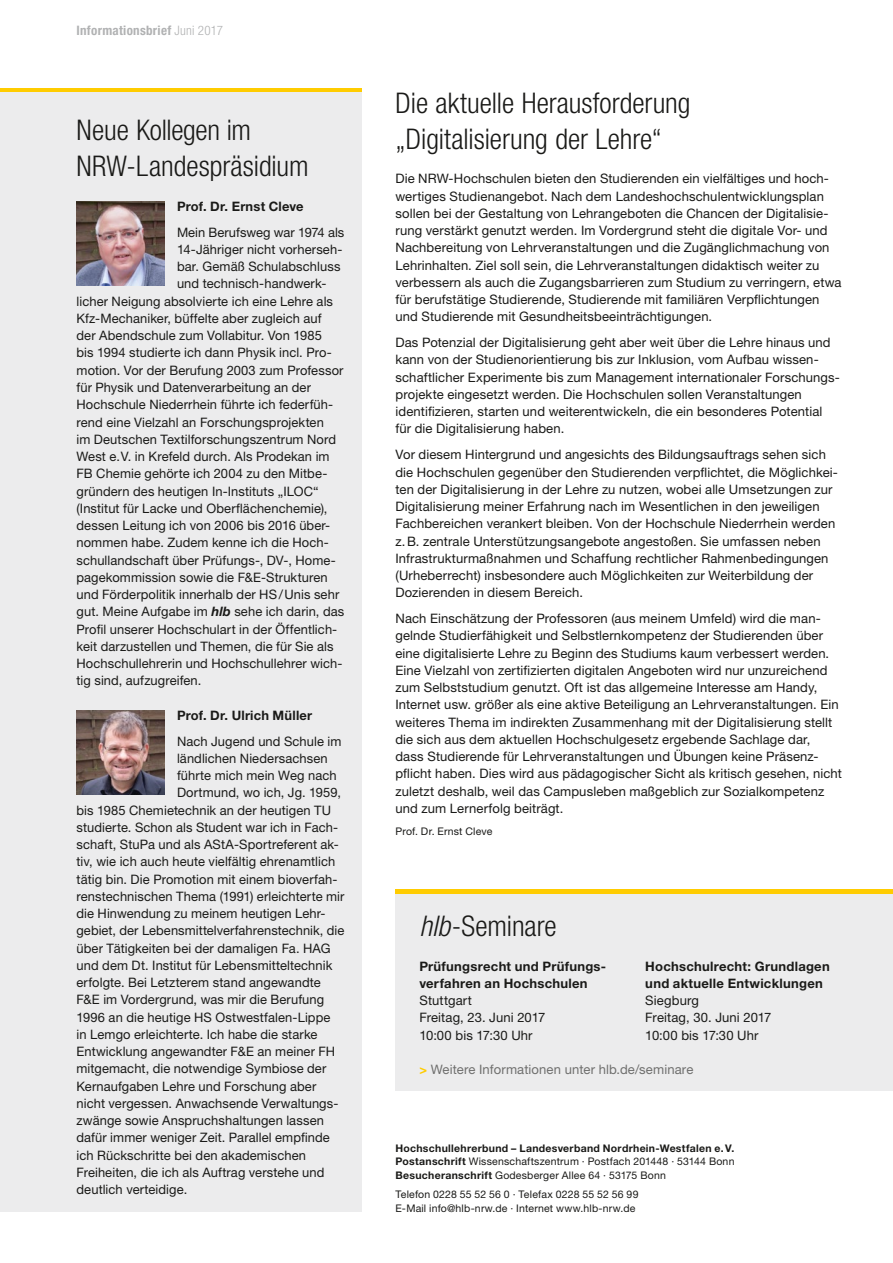
<style>
.page{position:relative;width:893px;height:1263px;background:#fff}
.page>*{position:absolute;margin:0;border:0;box-sizing:border-box;transform-origin:0 0}
.t1{font:300 condensed 28.5px/36px "Helvetica Neue LT Std";color:#1a1a18}
.t2{font:13.05px/17.2px "Helvetica Neue LT Std";letter-spacing:.01em;color:#1a1a18}
.t3{font:700 13.05px/17.2px "Helvetica Neue LT Std";letter-spacing:.02em;color:#1a1a18}
.t4{font:13.05px "Helvetica Neue LT Std";letter-spacing:.01em;color:#6f6f6e}
.t5{font:700 condensed 13.05px "Helvetica Neue LT Std";letter-spacing:.02em;color:#b1b2b3}
.t6{font:700 10.5px/13.5px "Helvetica Neue LT Std";letter-spacing:.03em;color:#1a1a18;text-align:justify}
.t7{font:10.5px/13.5px "Helvetica Neue LT Std";letter-spacing:.015em;color:#1a1a18}
.s1{font-weight:300}
.s2{font-weight:700;font-style:italic}
.s3{font-style:italic}
.s4{font-weight:700;font-style:italic;color:#fc0}
.s5{font-weight:400}
</style>
<div class="page">
<div style="left:0;top:91px;width:361px;height:1121px;background:#ececed"></div>
<hr style="left:0;top:88px;width:361px;height:4px;background:#fc0">
<img style="left:77px;top:202px;width:87px;height:83px">
<img style="left:77px;top:710px;width:87px;height:84px">
<div style="left:395px;top:891px;width:498px;height:199px;background:#ececed"></div>
<hr style="left:395px;top:889px;width:498px;height:4px;background:#fc0">
<p class="t5" style="left:77px;top:23px;width:148px">Informationsbrief <span class="s1">Juni 2017</span></p>
<h1 class="t1" style="left:77px;top:112px;width:234px">Neue Kollegen im<br>NRW-Landespräsidium</h1>
<p class="t3" style="left:177px;top:197px;width:128px">Prof. Dr. Ernst Cleve</p>
<p class="t2" style="left:177px;top:223px;width:169px">Mein Berufsweg war 1974 als</p>
<p class="t2" style="left:177px;top:241px;width:167px">14-Jähriger nicht vorherseh-</p>
<p class="t2" style="left:177px;top:258px;width:165px">bar. Gemäß Schulabschluss</p>
<p class="t2" style="left:177px;top:275px;width:150px">und technisch-handwerk-</p>
<p class="t2" style="left:77px;top:292px;width:258px">licher Neigung absolvierte ich eine Lehre als</p>
<p class="t2" style="left:77px;top:310px;width:247px">Kfz-Mechaniker, büffelte aber zugleich auf</p>
<p class="t2" style="left:77px;top:327px;width:247px">der Abendschule zum Vollabitur. Von 1985</p>
<p class="t2" style="left:77px;top:344px;width:257px">bis 1994 studierte ich dann Physik incl. Pro-</p>
<p class="t2" style="left:77px;top:361px;width:268px">motion. Vor der Berufung 2003 zum Professor</p>
<p class="t2" style="left:77px;top:379px;width:236px">für Physik und Datenverarbeitung an der</p>
<p class="t2" style="left:77px;top:396px;width:258px">Hochschule Niederrhein führte ich federfüh-</p>
<p class="t2" style="left:77px;top:413px;width:249px">rend eine Vielzahl an Forschungsprojekten</p>
<p class="t2" style="left:77px;top:430px;width:261px">im Deutschen Textilforschungszentrum Nord</p>
<p class="t2" style="left:77px;top:448px;width:255px">West e.V. in Krefeld durch. Als Prodekan im</p>
<p class="t2" style="left:77px;top:465px;width:252px">FB Chemie gehörte ich 2004 zu den Mitbe-</p>
<p class="t2" style="left:77px;top:482px;width:244px">gründern des heutigen In-Instituts „ILOC“</p>
<p class="t2" style="left:77px;top:499px;width:253px">(Institut für Lacke und Oberflächenchemie),</p>
<p class="t2" style="left:77px;top:517px;width:255px">dessen Leitung ich von 2006 bis 2016 über-</p>
<p class="t2" style="left:77px;top:534px;width:254px">nommen habe. Zudem kenne ich die Hoch-</p>
<p class="t2" style="left:77px;top:551px;width:261px">schullandschaft über Prüfungs-, DV-, Home-</p>
<p class="t2" style="left:77px;top:568px;width:253px">pagekommission sowie die F&amp;E-Strukturen</p>
<p class="t2" style="left:77px;top:586px;width:264px">und Förderpolitik innerhalb der HS/Unis sehr</p>
<p class="t2" style="left:77px;top:603px;width:269px">gut. Meine Aufgabe im <span class="s2">hlb</span> sehe ich darin, das</p>
<p class="t2" style="left:77px;top:620px;width:262px">Profil unserer Hochschulart in der Öffentlich-</p>
<p class="t2" style="left:77px;top:637px;width:259px">keit darzustellen und Themen, die für Sie als</p>
<p class="t2" style="left:77px;top:655px;width:268px">Hochschullehrerin und Hochschullehrer wich-</p>
<p class="t2" style="left:77px;top:672px;width:126px">tig sind, aufzugreifen.</p>
<p class="t3" style="left:177px;top:706px;width:137px">Prof. Dr. Ulrich Müller</p>
<p class="t2" style="left:177px;top:732px;width:166px">Nach Jugend und Schule im</p>
<p class="t2" style="left:177px;top:749px;width:152px">ländlichen Niedersachsen</p>
<p class="t2" style="left:177px;top:767px;width:161px">führte mich mein Weg nach</p>
<p class="t2" style="left:177px;top:784px;width:165px">Dortmund, wo ich, Jg. 1959,</p>
<p class="t2" style="left:77px;top:801px;width:256px">bis 1985 Chemietechnik an der heutigen TU</p>
<p class="t2" style="left:77px;top:818px;width:263px">studierte. Schon als Student war ich in Fach-</p>
<p class="t2" style="left:77px;top:836px;width:264px">schaft, StuPa und als AStA-Sportreferent ak-</p>
<p class="t2" style="left:77px;top:853px;width:260px">tiv, wie ich auch heute vielfältig ehrenamtlich</p>
<p class="t2" style="left:77px;top:870px;width:262px">tätig bin. Die Promotion mit einem bioverfah-</p>
<p class="t2" style="left:77px;top:887px;width:269px">renstechnischen Thema (1991) erleichterte mir</p>
<p class="t2" style="left:77px;top:905px;width:249px">die Hinwendung zu meinem heutigen Lehr-</p>
<p class="t2" style="left:77px;top:922px;width:269px">gebiet, der Lebensmittelverfahrenstechnik, die</p>
<p class="t2" style="left:77px;top:939px;width:256px">über Tätigkeiten bei der damaligen Fa. HAG</p>
<p class="t2" style="left:77px;top:956px;width:257px">und dem Dt. Institut für Lebensmitteltechnik</p>
<p class="t2" style="left:77px;top:974px;width:246px">erfolgte. Bei Letzterem stand angewandte</p>
<p class="t2" style="left:77px;top:991px;width:249px">F&amp;E im Vordergrund, was mir die Berufung</p>
<p class="t2" style="left:77px;top:1008px;width:255px">1996 an die heutige HS Ostwestfalen-Lippe</p>
<p class="t2" style="left:77px;top:1025px;width:242px">in Lemgo erleichterte. Ich habe die starke</p>
<p class="t2" style="left:77px;top:1043px;width:260px">Entwicklung angewandter F&amp;E an meiner FH</p>
<p class="t2" style="left:77px;top:1060px;width:251px">mitgemacht, die notwendige Symbiose der</p>
<p class="t2" style="left:77px;top:1077px;width:241px">Kernaufgaben Lehre und Forschung aber</p>
<p class="t2" style="left:77px;top:1094px;width:263px">nicht vergessen. Anwachsende Verwaltungs-</p>
<p class="t2" style="left:77px;top:1112px;width:249px">zwänge sowie Anspruchshaltungen lassen</p>
<p class="t2" style="left:77px;top:1129px;width:255px">dafür immer weniger Zeit. Parallel empfinde</p>
<p class="t2" style="left:77px;top:1146px;width:231px">ich Rückschritte bei den akademischen</p>
<p class="t2" style="left:77px;top:1163px;width:249px">Freiheiten, die ich als Auftrag verstehe und</p>
<p class="t2" style="left:77px;top:1181px;width:112px">deutlich verteidige.</p>
<h1 class="t1" style="left:395px;top:84px;width:297px">Die aktuelle Herausforderung „Digitalisierung der Lehre“</h1>
<p class="t2" style="left:395px;top:170px;width:448px">Die NRW-Hochschulen bieten den Studierenden ein vielfältiges und hoch&shy;wertiges Studienangebot. Nach dem Landeshochschulentwicklungsplan sollen bei der Gestaltung von Lehrangeboten die Chancen der Digitalisie&shy;rung verstärkt genutzt werden. Im Vordergrund steht die digitale Vor- und Nachbereitung von Lehrveranstaltungen und die Zugänglichmachung von Lehrinhalten. Ziel soll sein, die Lehrveranstaltungen didaktisch weiter zu verbessern als auch die Zugangsbarrieren zum Studium zu verringern, etwa für berufstätige Studierende, Studierende mit familiären Verpflichtungen und Studierende mit Gesundheitsbeeinträchtigungen.</p>
<p class="t2" style="left:395px;top:334px;width:446px">Das Potenzial der Digitalisierung geht aber weit über die Lehre hinaus und kann von der Studienorientierung bis zur Inklusion, vom Aufbau wissen&shy;schaftlicher Experimente bis zum Management internationaler Forschungs&shy;projekte eingesetzt werden. Die Hochschulen sollen Veranstaltungen identifizieren, starten und weiterentwickeln, die ein besonderes Potential für die Digitalisierung haben.</p>
<p class="t2" style="left:395px;top:446px;width:444px">Vor diesem Hintergrund und angesichts des Bildungsauftrags sehen sich die Hochschulen gegenüber den Studierenden verpflichtet, die Möglichkei&shy;ten der Digitalisierung in der Lehre zu nutzen, wobei alle Umsetzungen zur Digitalisierung meiner Erfahrung nach im Wesentlichen in den jeweiligen Fachbereichen verankert bleiben. Von der Hochschule Niederrhein werden z.B. zentrale Unterstützungsangebote angestoßen. Sie umfassen neben Infrastrukturmaßnahmen und Schaffung rechtlicher Rahmenbedingungen (Urheberrecht) insbesondere auch Möglichkeiten zur Weiterbildung der Dozierenden in diesem Bereich.</p>
<p class="t2" style="left:395px;top:610px;width:448px">Nach Einschätzung der Professoren (aus meinem Umfeld) wird die man&shy;gelnde Studierfähigkeit und Selbstlernkompetenz der Studierenden über eine digitalisierte Lehre zu Beginn des Studiums kaum verbessert werden.<br>Eine Vielzahl von zertifizierten digitalen Angeboten wird nur unzureichend zum Selbststudium genutzt. Oft ist das allgemeine Interesse am Handy, Internet usw. größer als eine aktive Beteiligung an Lehrveranstaltungen. Ein weiteres Thema im indirekten Zusammenhang mit der Digitalisierung stellt die sich aus dem aktuellen Hochschulgesetz ergebende Sachlage dar, dass Studierende für Lehrveranstaltungen und Übungen keine Präsenz&shy;pflicht haben. Dies wird aus pädagogischer Sicht als kritisch gesehen, nicht zuletzt deshalb, weil das Campusleben maßgeblich zur Sozialkompetenz und zum Lernerfolg beiträgt.</p>
<p class="t7" style="left:395px;top:824px;width:98px">Prof. Dr. Ernst Cleve</p>
<h1 class="t1" style="left:419px;top:908px;width:139px"><span class="s3">hlb</span>-Seminare</h1>
<p class="t3" style="left:419px;top:957px;width:188px">Prüfungsrecht und Prüfungs&shy;verfahren an Hochschulen</p>
<p class="t2" style="left:419px;top:992px;width:127px">Stuttgart<br>Freitag, 23. Juni 2017<br>10:00 bis 17:30 Uhr</p>
<p class="t3" style="left:645px;top:957px;width:186px">Hochschulrecht: Grundlagen und aktuelle Entwicklungen</p>
<p class="t2" style="left:645px;top:992px;width:128px">Siegburg<br>Freitag, 30. Juni 2017<br>10:00 bis 17:30 Uhr</p>
<p class="t4" style="left:419px;top:1061px;width:275px"><span class="s4">&gt;</span> Weitere Informationen unter hlb.de/seminare</p>
<p class="t6" style="left:395px;top:1141px;width:341px">Hochschullehrerbund – Landesverband Nordrhein-Westfalen e.V.<br>Postanschrift <span class="s5">Wissenschaftszentrum ∙ Postfach 201448 ∙ 53144 Bonn </span>Besucheranschrift <span class="s5">Godesberger Allee 64 ∙ 53175 Bonn</span></p>
<p class="t7" style="left:395px;top:1188px;width:245px">Telefon 0228 55 52 56 0 ∙ Telefax 0228 55 52 56 99<br>E-Mail info@hlb-nrw.de ∙ Internet www.hlb-nrw.de</p>
</div>
